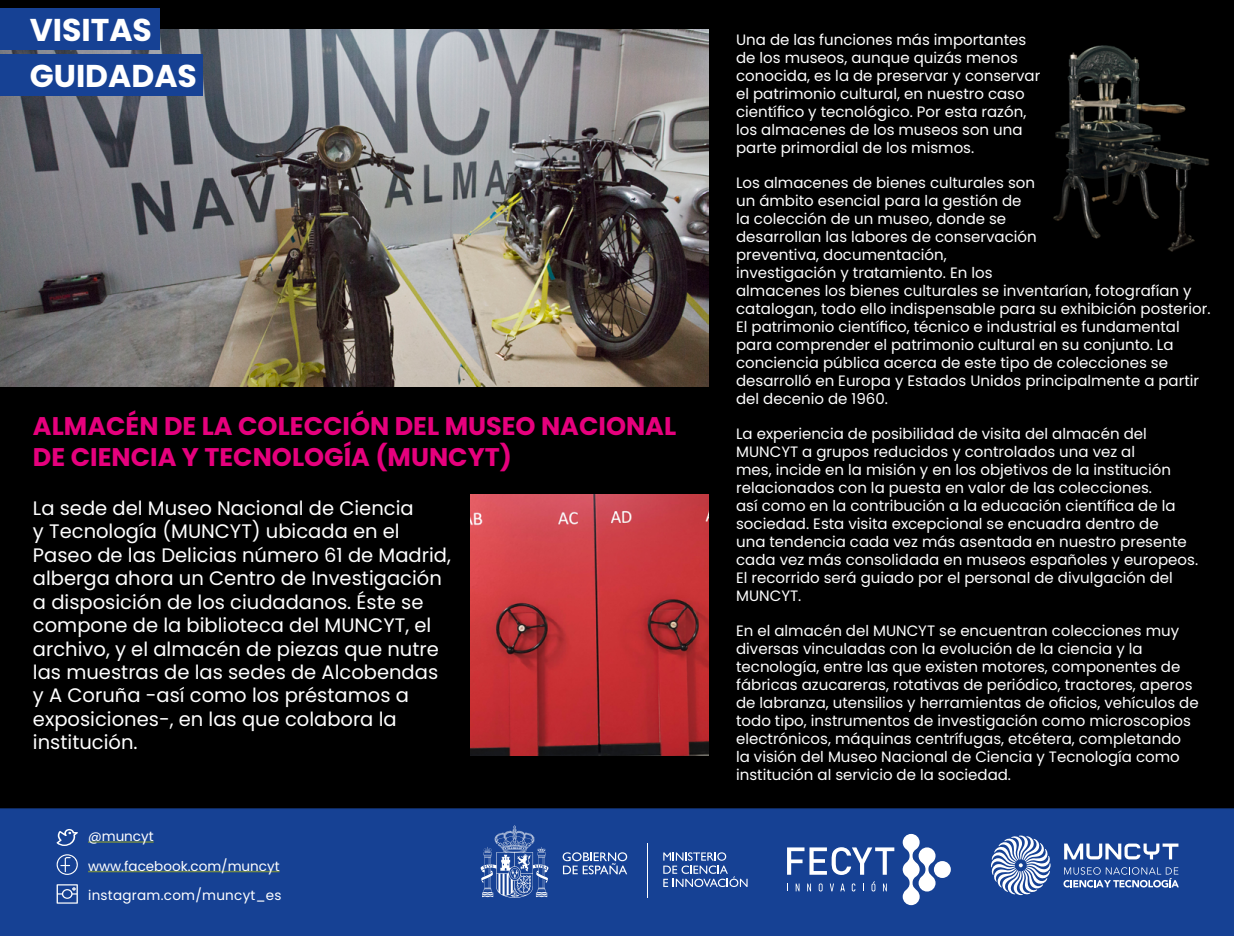
<style>
.page{position:relative;width:1234px;height:936px;background:#fff}
.page>*{position:absolute;margin:0;border:0;box-sizing:border-box;transform-origin:0 0}
.texto{font:700 31.5px "Poppins";color:#fff}
.texto-2{font:700 25.5px/30.6px "Poppins";color:#e6007d}
.texto_-_importante{font:19.5px/23.4px "Poppins";color:#fff}
.texto-3{font:15px/18px "Poppins";color:#fff}
.t1{font:13.5px "Poppins";color:#fff}
.t2{font:13.5px "Poppins";letter-spacing:.02em;color:#fff}
</style>
<div class="page">
<div style="left:0;top:0;width:1233px;height:935px;background:#000"></div>
<div style="left:0;top:808px;width:1233px;height:127px;background:#164194"></div>
<svg style="left:990px;top:835px;width:60px;height:60px;background:#758ebf"></svg>
<svg style="left:1063px;top:867px;width:115px;height:20px;background:#5272af"></svg>
<svg style="left:1063px;top:843px;width:115px;height:16px;background:#748dbf"></svg>
<svg style="left:480px;top:825px;width:68px;height:72px;background:#4b6cac"></svg>
<hr style="left:646px;top:842px;width:1px;height:55px;background:#fff">
<svg style="left:663px;top:852px;width:84px;height:35px;background:#4a6bab"></svg>
<svg style="left:562px;top:852px;width:65px;height:22px"></svg>
<svg style="left:795px;top:883px;width:4px;height:8px"></svg>
<svg style="left:807px;top:883px;width:3px;height:8px"></svg>
<svg style="left:818px;top:883px;width:4px;height:8px"></svg>
<svg style="left:829px;top:883px;width:4px;height:8px"></svg>
<svg style="left:840px;top:883px;width:4px;height:8px"></svg>
<svg style="left:851px;top:883px;width:4px;height:8px"></svg>
<svg style="left:871px;top:881px;width:4px;height:10px"></svg>
<svg style="left:882px;top:883px;width:4px;height:8px"></svg>
<svg style="left:902px;top:833px;width:33px;height:72px;background:#92a6cc"></svg>
<div style="left:933px;top:861px;width:17px;height:16px;background:#fff;border-radius:50%"></div>
<svg style="left:786px;top:847px;width:108px;height:27px;background:#6581b8"></svg>
<img style="left:0;top:29px;width:708px;height:357px">
<img style="left:470px;top:494px;width:238px;height:261px">
<div style="left:0;top:8px;width:159px;height:42px;background:#164194"></div>
<div style="left:0;top:54px;width:202px;height:42px;background:#164194"></div>
<hr style="left:88px;top:841px;width:66px;height:1px;background:#71894a">
<hr style="left:88px;top:870px;width:191px;height:2px;background:#71894a">
<svg style="left:57px;top:828px;width:21px;height:17px"></svg>
<svg style="left:56px;top:854px;width:23px;height:20px"></svg>
<svg style="left:57px;top:884px;width:21px;height:19px"></svg>
<img style="left:1053px;top:45px;width:156px;height:207px">
<p class="texto" style="left:30px;top:12px;width:124px">VISITAS</p>
<p class="texto" style="left:30px;top:58px;width:169px">GUIDADAS</p>
<p class="texto-2" style="left:33px;top:411px;width:644px">ALMACÉN DE LA COLECCIÓN DEL MUSEO NACIONAL<br>DE CIENCIA Y TECNOLOGÍA (MUNCYT)</p>
<p class="texto_-_importante" style="left:33px;top:496px;width:419px">La sede del Museo Nacional de Ciencia<br>y Tecnología (MUNCYT) ubicada en el Paseo de las Delicias número 61 de Madrid, alberga ahora un Centro de Investigación a disposición de los ciudadanos. Éste se compone de la biblioteca del MUNCYT, el archivo, y el almacén de piezas que nutre las muestras de las sedes de Alcobendas y A Coruña -así como los préstamos a exposiciones-, en las que colabora la institución.</p>
<p class="t1" style="left:88px;top:828px;width:67px">@muncyt</p>
<p class="t1" style="left:88px;top:857px;width:193px">www.facebook.com/muncyt</p>
<p class="t2" style="left:88px;top:887px;width:195px">instagram.com/muncyt_es</p>
<p class="texto-3" style="left:736px;top:31px;width:305px">Una de las funciones más importantes de los museos, aunque quizás menos conocida, es la de preservar y conservar el patrimonio cultural, en nuestro caso científico y tecnológico. Por esta razón, los almacenes de los museos son una parte primordial de los mismos.</p>
<p class="texto-3" style="left:736px;top:174px;width:476px">Los almacenes de bienes culturales son<br>un ámbito esencial para la gestión de<br>la colección de un museo, donde se<br>desarrollan las labores de conservación<br>preventiva, documentación,<br>investigación y tratamiento. En los<br>almacenes los bienes culturales se inventarían, fotografían y catalogan, todo ello indispensable para su exhibición posterior.<br>El patrimonio científico, técnico e industrial es fundamental para comprender el patrimonio cultural en su conjunto. La conciencia pública acerca de este tipo de colecciones se desarrolló en Europa y Estados Unidos principalmente a partir del decenio de 1960.</p>
<p class="texto-3" style="left:736px;top:425px;width:463px">La experiencia de posibilidad de visita del almacén del MUNCYT a grupos reducidos y controlados una vez al<br>mes, incide en la misión y en los objetivos de la institución relacionados con la puesta en valor de las colecciones.<br>así como en la contribución a la educación científica de la sociedad. Esta visita excepcional se encuadra dentro de<br>una tendencia cada vez más asentada en nuestro presente cada vez más consolidada en museos españoles y europeos.<br>El recorrido será guiado por el personal de divulgación del MUNCYT.</p>
<p class="texto-3" style="left:736px;top:622px;width:464px">En el almacén del MUNCYT se encuentran colecciones muy diversas vinculadas con la evolución de la ciencia y la tecnología, entre las que existen motores, componentes de fábricas azucareras, rotativas de periódico, tractores, aperos de labranza, utensilios y herramientas de oficios, vehículos de todo tipo, instrumentos de investigación como microscopios electrónicos, máquinas centrífugas, etcétera, completando la visión del Museo Nacional de Ciencia y Tecnología como institución al servicio de la sociedad.</p>
</div>
